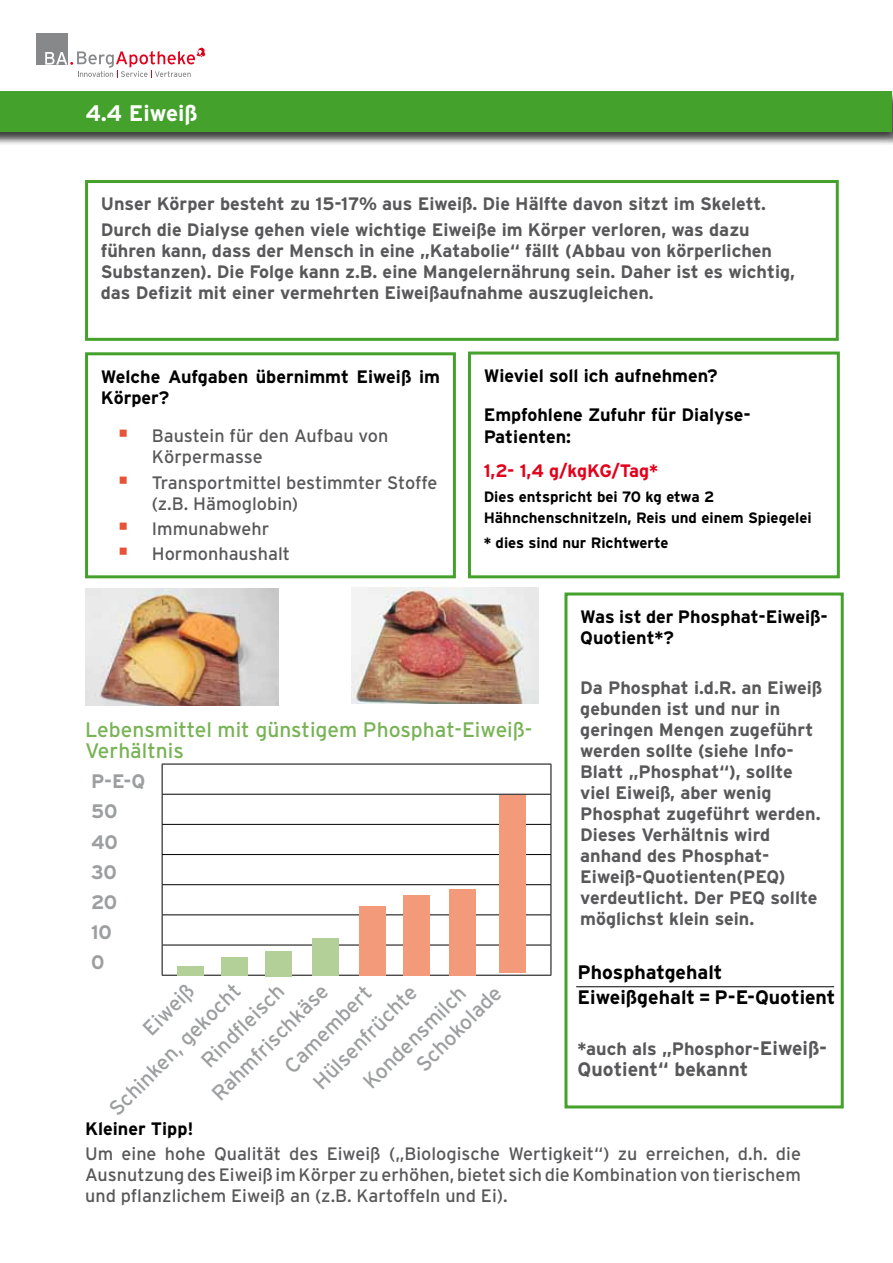
<style>
.page{position:relative;width:893px;height:1263px;background:#fff}
.page>*{position:absolute;margin:0;border:0;box-sizing:border-box;transform-origin:0 0}
.t1{font:700 22.5px "Interstate";color:#fff}
.t2{font:21px/24.9px "Interstate";color:#9c9e9f}
.t3{font:21px/21px "Interstate";color:#78b355}
.t4{font:700 19.5px/25.2px "Interstate";color:#000}
.t5{font:700 19.5px/30.2px "Interstate";color:#9c9e9f}
.t6{font:700 19.5px "Interstate";color:#58585a}
.t7{font:700 18px/21px "Interstate";color:#58585a}
.t8{font:18px/21px "Interstate";color:#58585a}
.t9{font:700 18px/21px "Interstate";color:#000}
.t10{font:700 18px "Interstate";letter-spacing:-.02em;color:#e2001a}
.t11{font:700 15px/21px "Interstate";color:#000}
.s1{font-size:19.5px}
</style>
<div class="page">
<div style="left:36px;top:33px;width:32px;height:31px;background:#87888a"></div>
<svg style="left:45px;top:48px;width:160px;height:30px"></svg>
<div style="left:0;top:91px;width:893px;height:55px;background:#000;opacity:.75"></div>
<div style="left:0;top:92px;width:892px;height:40px;background:#44a12b"></div>
<img style="left:352px;top:588px;width:187px;height:116px">
<img style="left:85px;top:589px;width:193px;height:116px">
<div style="left:85px;top:352px;width:371px;height:226px;border:3px solid #44a12b"></div>
<hr style="left:162px;top:764px;width:389px;height:1px;background:#000">
<hr style="left:162px;top:764px;width:1px;height:30px;background:#000">
<hr style="left:551px;top:764px;width:1px;height:30px;background:#000">
<hr style="left:162px;top:794px;width:389px;height:1px;background:#000">
<hr style="left:162px;top:824px;width:389px;height:1px;background:#000">
<hr style="left:162px;top:854px;width:389px;height:1px;background:#000">
<hr style="left:162px;top:884px;width:389px;height:1px;background:#000">
<svg style="left:162px;top:795px;width:1px;height:119px"></svg>
<svg style="left:551px;top:795px;width:1px;height:119px"></svg>
<hr style="left:162px;top:914px;width:389px;height:1px;background:#000">
<hr style="left:162px;top:915px;width:1px;height:30px;background:#000">
<hr style="left:551px;top:915px;width:1px;height:30px;background:#000">
<hr style="left:162px;top:945px;width:389px;height:1px;background:#000">
<hr style="left:162px;top:945px;width:1px;height:30px;background:#000">
<hr style="left:551px;top:945px;width:1px;height:30px;background:#000">
<hr style="left:162px;top:975px;width:389px;height:1px;background:#000">
<div style="left:178px;top:966px;width:26px;height:9px;background:#b2d097"></div>
<div style="left:221px;top:957px;width:26px;height:18px;background:#b2d097"></div>
<div style="left:265px;top:951px;width:27px;height:26px;background:#b2d097"></div>
<div style="left:312px;top:938px;width:26px;height:37px;background:#b2d097"></div>
<div style="left:360px;top:906px;width:26px;height:69px;background:#f29a79"></div>
<div style="left:403px;top:895px;width:26px;height:80px;background:#f29a79"></div>
<div style="left:449px;top:889px;width:26px;height:86px;background:#f29a79"></div>
<div style="left:499px;top:795px;width:26px;height:178px;background:#f29a79"></div>
<div style="left:468px;top:351px;width:372px;height:227px;border:3px solid #44a12b"></div>
<div style="left:85px;top:180px;width:754px;height:161px;border:3px solid #44a12b"></div>
<div style="left:564px;top:592px;width:280px;height:516px;border:3px solid #44a12b"></div>
<hr style="left:576px;top:986px;width:258px;height:1px;background:#000">
<p class="t1" style="left:85px;top:101px;width:114px">4.4 Eiweiß</p>
<p class="t7" style="left:101px;top:191px;width:667px;line-height:25.2px">Unser Körper besteht zu 15-17% aus Eiweiß. Die Hälfte davon sitzt im Skelett.<br>Durch die Dialyse gehen viele wichtige Eiweiße im Körper verloren, was dazu</p>
<p class="t7" style="left:101px;top:240px;width:696px">führen kann, dass der Mensch in eine „Katabolie“ fällt (Abbau von körperlichen<br>Substanzen). Die Folge kann z.B. eine Mangelernährung sein. Daher ist es wichtig, das Defizit mit einer vermehrten Eiweißaufnahme auszugleichen.</p>
<p class="t9" style="left:101px;top:366px;width:341px">Welche Aufgaben übernimmt Eiweiß im<br>Körper?</p>
<p class="t8" style="left:152px;top:425px;width:238px">Baustein für den Aufbau von<br>Körpermasse</p>
<p class="t8" style="left:152px;top:472px;width:287px">Transportmittel bestimmter Stoffe (z.B. Hämoglobin)</p>
<p class="t8" style="left:152px;top:516px;width:140px;line-height:25.2px">Immunabwehr<br>Hormonhaushalt</p>
<p class="t9" style="left:484px;top:356px;width:269px;line-height:39.2px">Wieviel soll ich aufnehmen?<br>Empfohlene Zufuhr für Dialyse-</p>
<p class="t9" style="left:484px;top:426px;width:89px">Patienten:</p>
<p class="t10" style="left:484px;top:460px;width:176px">1,2- 1,4 g/kgKG/Tag*</p>
<p class="t11" style="left:484px;top:486px;width:330px">Dies entspricht bei 70 kg etwa 2<br>Hähnchenschnitzeln, Reis und einem Spiegelei</p>
<p class="t11" style="left:484px;top:532px;width:186px">* dies sind nur Richtwerte</p>
<p class="t3" style="left:85px;top:719px;width:449px">Lebensmittel mit günstigem Phosphat-Eiweiß-<br>Verhältnis</p>
<p class="t5" style="left:91px;top:766px;width:56px">P-E-Q<br>50<br>40<br>30<br>20<br>10<br>0</p>
<p class="t2" style="left:104px;top:1103px;width:178px;rotate:-45deg">Schinken, gekocht</p>
<p class="t2" style="left:137px;top:1023px;width:65px;rotate:-45deg">Eiweiß</p>
<p class="t2" style="left:196px;top:1055px;width:109px;rotate:-45deg">Rindfl eisch</p>
<p class="t2" style="left:279px;top:1061px;width:115px;rotate:-45deg">Camembert</p>
<p class="t2" style="left:393px;top:1041px;width:113px;text-indent:-50px;rotate:-45deg">Kondensmilch<br>Schokolade</p>
<p class="t2" style="left:206px;top:1088px;width:156px;rotate:-45deg">Rahmfrischkäse</p>
<p class="t2" style="left:308px;top:1077px;width:138px;rotate:-45deg">Hülsenfrüchte</p>
<p class="t9" style="left:580px;top:606px;width:249px">Was ist der Phosphat-Eiweiß-<br>Quotient*?</p>
<p class="t7" style="left:580px;top:677px;width:244px">Da Phosphat i.d.R. an Eiweiß gebunden ist und nur in geringen Mengen zugeführt werden sollte (siehe Info-<br>Blatt „Phosphat“), sollte viel Eiweiß, aber wenig<br>Phosphat zugeführt werden.<br>Dieses Verhältnis wird anhand des Phosphat-<br>Eiweiß-Quotienten(PEQ) verdeutlicht. Der PEQ sollte möglichst klein sein.</p>
<p class="t4" style="left:578px;top:959px;width:259px">Phosphatgehalt<br>Eiweißgehalt = P-E-Quotient</p>
<p class="t7" style="left:578px;top:1038px;width:251px">*auch als „Phosphor-<span class="s1">Eiweiß-</span></p>
<p class="t6" style="left:578px;top:1058px;width:172px">Quotient“ bekannt</p>
<p class="t9" style="left:85px;top:1118px;width:110px">Kleiner Tipp!</p>
<p class="t8" style="left:85px;top:1143px;width:717px;text-align:justify">Um eine hohe Qualität des Eiweiß („Biologische Wertigkeit“) zu erreichen, d.h. die Ausnutzung desEiweiß im Körper zu erhöhen, bietet sich dieKombination von tierischem und pflanzlichem Eiweiß an (z.B. Kartoffeln und Ei).</p>
</div>
